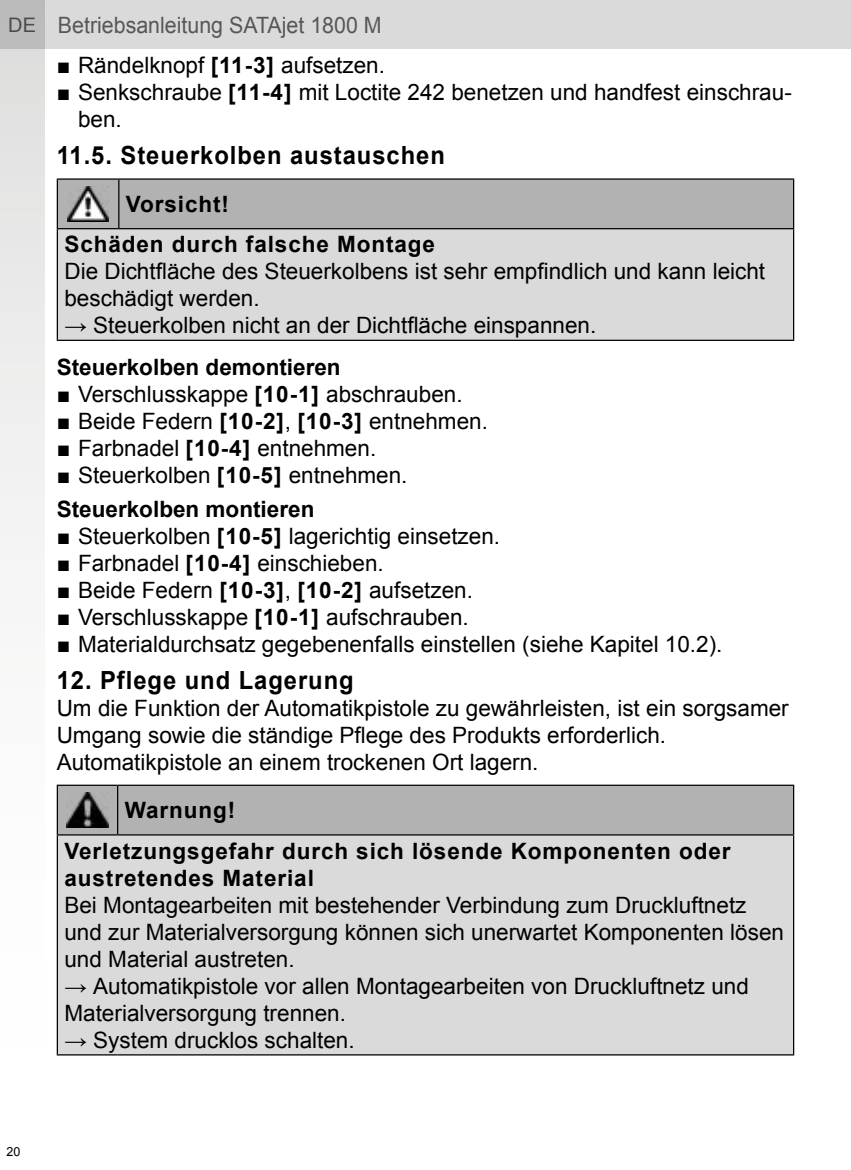
<style>
.page{position:relative;width:851px;height:1170px;background:#fff}
.page>*{position:absolute;margin:0;border:0;box-sizing:border-box;transform-origin:0 0}
.t1{font:700 25px "Arial";letter-spacing:.04em;color:#000;scale:.95 1}
.t2{font:22.5px/27px "Arial";color:#000}
.t3{font:700 22.5px/40px "Arial";letter-spacing:.04em;color:#000}
.t4{font:700 22.5px/34px "Arial";color:#000}
.t5{font:22.5px "Arial";color:#575756;scale:.95 1}
.t6{font:12.5px "Arial";color:#000}
.s1{font-size:20px}
.s2{font-weight:700}
.s3{font-weight:400}
</style>
<div class="page">
<div style="left:0;top:0;width:850px;height:49px;background:#dadada"></div>
<svg style="left:0;top:0;width:44px;height:555px"></svg>
<div style="left:58px;top:180px;width:734px;height:48px;background:#b3b2b2"></div>
<div style="left:57px;top:229px;width:736px;height:111px;background:#dadada"></div>
<hr style="left:57px;top:180px;width:1px;height:48px;background:#000">
<hr style="left:118px;top:180px;width:1px;height:48px;background:#000">
<hr style="left:57px;top:228px;width:62px;height:1px;background:#000">
<hr style="left:57px;top:229px;width:1px;height:110px;background:#000">
<hr style="left:792px;top:229px;width:2px;height:110px;background:#000">
<hr style="left:57px;top:339px;width:62px;height:2px;background:#000">
<hr style="left:119px;top:339px;width:675px;height:2px;background:#000">
<hr style="left:57px;top:178px;width:62px;height:2px;background:#000">
<hr style="left:119px;top:178px;width:675px;height:2px;background:#000">
<hr style="left:792px;top:180px;width:2px;height:48px;background:#000">
<hr style="left:119px;top:228px;width:675px;height:1px;background:#000">
<img style="left:68px;top:186px;width:41px;height:35px">
<div style="left:58px;top:785px;width:734px;height:49px;background:#b3b2b2"></div>
<div style="left:57px;top:834px;width:736px;height:220px;background:#dadada"></div>
<hr style="left:57px;top:785px;width:1px;height:49px;background:#000">
<hr style="left:117px;top:785px;width:1px;height:49px;background:#000">
<hr style="left:57px;top:835px;width:1px;height:219px;background:#000">
<hr style="left:792px;top:835px;width:2px;height:219px;background:#000">
<hr style="left:57px;top:1054px;width:61px;height:1px;background:#000">
<hr style="left:118px;top:1054px;width:676px;height:1px;background:#000">
<hr style="left:57px;top:784px;width:61px;height:1px;background:#000">
<hr style="left:118px;top:784px;width:676px;height:1px;background:#000">
<hr style="left:792px;top:785px;width:2px;height:49px;background:#000">
<hr style="left:57px;top:834px;width:61px;height:1px;background:#000">
<hr style="left:118px;top:834px;width:676px;height:1px;background:#000">
<img style="left:67px;top:792px;width:41px;height:35px">
<p class="t5" style="left:8px;top:10px;width:394px"><span class="s1">DE</span> Betriebsanleitung SATAjet 1800 M</p>
<p class="t2" style="left:57px;top:52px;width:330px">■ Rändelknopf <span class="s2">[11-3]</span> aufsetzen.</p>
<p class="t2" style="left:78px;top:79px;width:715px;text-indent:-21px">■ Senkschraube <span class="s2">[11-4]</span> mit Loctite 242 benetzen und handfest einschrau&shy;ben.</p>
<p class="t1" style="left:57px;top:139px;width:410px">11.5. Steuerkolben austauschen</p>
<p class="t3" style="left:64px;top:185px;width:372px;text-indent:61px">Vorsicht!<br>Schäden durch falsche Montage</p>
<p class="t2" style="left:64px;top:258px;width:702px">Die Dichtfläche des Steuerkolbens ist sehr empfindlich und kann leicht beschädigt werden.</p>
<p class="t2" style="left:64px;top:312px;width:533px">→ Steuerkolben nicht an der Dichtfläche einspannen.</p>
<p class="t4" style="left:57px;top:351px;width:285px">Steuerkolben demontieren</p>
<p class="t2" style="left:57px;top:381px;width:407px">■ Verschlusskappe <span class="s2">[10-1]</span> abschrauben.</p>
<p class="t2" style="left:57px;top:408px;width:433px">■ Beide Federn <span class="s2">[10-2]</span>, <span class="s2">[10-3]</span> entnehmen.</p>
<p class="t2" style="left:57px;top:435px;width:321px">■ Farbnadel <span class="s2">[10-4]</span> entnehmen.</p>
<p class="t4" style="left:57px;top:459px;width:352px"><span class="s3">■ Steuerkolben</span> [10-5] <span class="s3">entnehmen.<br></span>Steuerkolben montieren</p>
<p class="t2" style="left:57px;top:523px;width:445px">■ Steuerkolben <span class="s2">[10-5]</span> lagerichtig einsetzen.</p>
<p class="t2" style="left:57px;top:550px;width:328px">■ Farbnadel <span class="s2">[10-4]</span> einschieben.</p>
<p class="t2" style="left:57px;top:577px;width:418px">■ Beide Federn <span class="s2">[10-3]</span>, <span class="s2">[10-2]</span> aufsetzen.</p>
<p class="t2" style="left:57px;top:604px;width:413px">■ Verschlusskappe <span class="s2">[10-1]</span> aufschrauben.</p>
<p class="t2" style="left:57px;top:631px;width:667px">■ Materialdurchsatz gegebenenfalls einstellen (siehe Kapitel 10.2).</p>
<p class="t1" style="left:57px;top:664px;width:314px">12. Pflege und Lagerung</p>
<p class="t2" style="left:57px;top:695px;width:733px">Um die Funktion der Automatikpistole zu gewährleisten, ist ein sorgsamer<br>Umgang sowie die ständige Pflege des Produkts erforderlich.<br>Automatikpistole an einem trockenen Ort lagern.</p>
<p class="t3" style="left:64px;top:790px;width:667px;text-indent:60px">Warnung!<br>Verletzungsgefahr durch sich lösende Komponenten oder</p>
<p class="t3" style="left:64px;top:858px;width:251px">austretendes Material</p>
<p class="t2" style="left:64px;top:891px;width:721px">Bei Montagearbeiten mit bestehender Verbindung zum Druckluftnetz und zur Materialversorgung können sich unerwartet Komponenten lösen und Material austreten.</p>
<p class="t2" style="left:64px;top:972px;width:686px">→ Automatikpistole vor allen Montagearbeiten von Druckluftnetz und<br>Materialversorgung trennen.</p>
<p class="t2" style="left:64px;top:1026px;width:292px">→ System drucklos schalten.</p>
<p class="t6" style="left:6px;top:1143px;width:15px">20</p>
</div>
